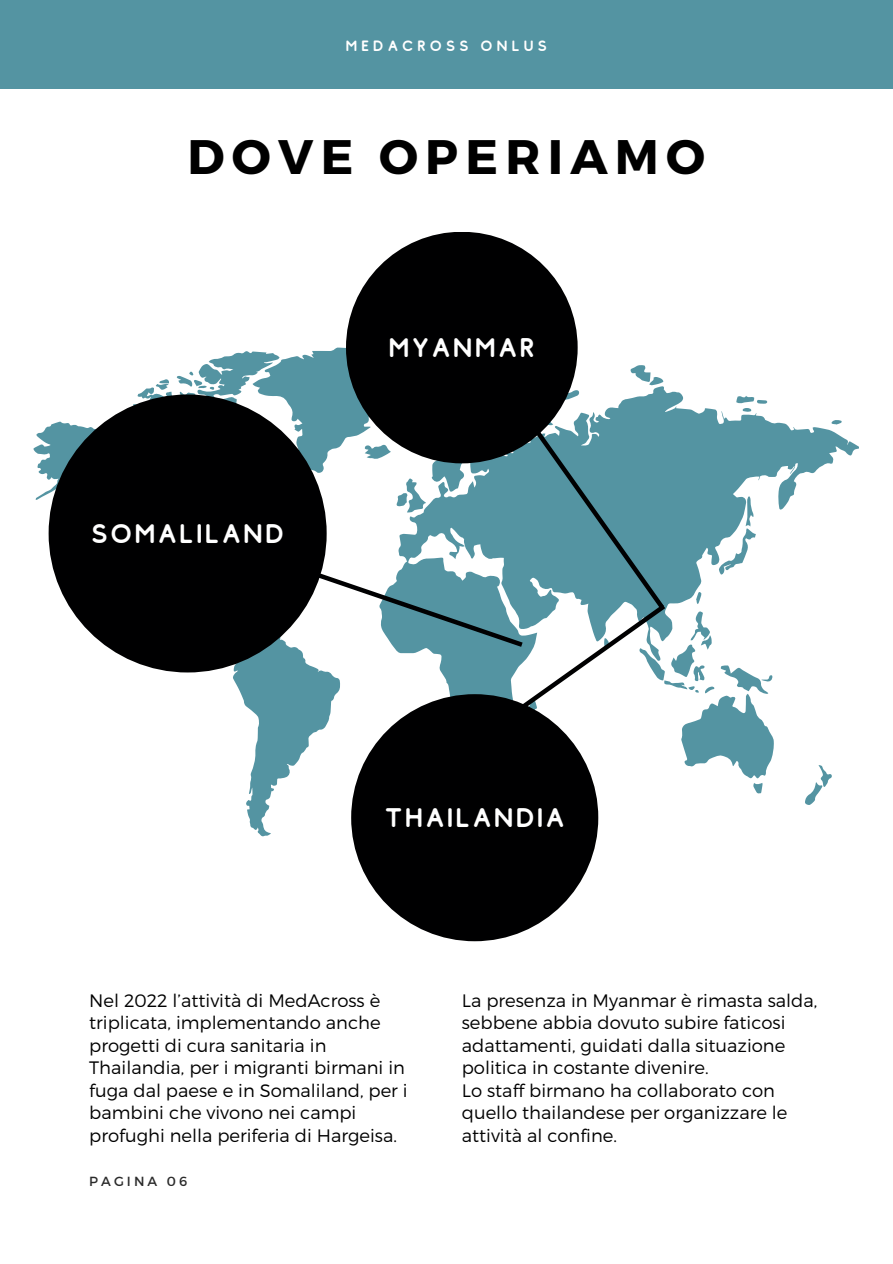
<style>
.page{position:relative;width:893px;height:1264px;background:#fff}
.page>*{position:absolute;margin:0;border:0;box-sizing:border-box;transform-origin:0 0}
.t1{font:700 48.45px "Montserrat";letter-spacing:.15em;color:#000}
.t2{font:27px "Comodo";letter-spacing:.05em;color:#fff}
.t3{font:300 18px/22.5px "Montserrat";color:#000001}
.t4{font:15px "Comodo";letter-spacing:.23em;color:#fff}
.t5{font:13.2px "Montserrat";letter-spacing:.23em;color:#2a2a2a}
</style>
<div class="page">
<svg style="left:33px;top:347px;width:825px;height:489px"></svg>
<svg style="left:411px;top:600px;width:259px;height:188px"></svg>
<svg style="left:528px;top:421px;width:140px;height:192px;background:#5893a0"></svg>
<svg style="left:263px;top:514px;width:264px;height:136px"></svg>
<div style="left:49px;top:394px;width:277px;height:278px;background:#000001;border-radius:50%"></div>
<div style="left:346px;top:232px;width:231px;height:231px;background:#000001;border-radius:50%"></div>
<div style="left:351px;top:694px;width:247px;height:247px;background:#000001;border-radius:50%"></div>
<div style="left:0;top:0;width:892px;height:89px;background:#5494a2"></div>
<p class="t4" style="left:345px;top:37px;width:203px">MEDACROSS ONLUS</p>
<h1 class="t1" style="left:187px;top:125px;width:519px">DOVE OPERIAMO</h1>
<h2 class="t2" style="left:91px;top:518px;width:195px">SOMALILAND</h2>
<h2 class="t2" style="left:388px;top:332px;width:148px">MYANMAR</h2>
<h2 class="t2" style="left:384px;top:802px;width:183px">THAILANDIA</h2>
<p class="t3" style="left:89px;top:988px;width:320px">Nel 2022 l’attività di MedAcross è triplicata, implementando anche progetti di cura sanitaria in Thailandia, per i migranti birmani in fuga dal paese e in Somaliland, per i bambini che vivono nei campi profughi nella periferia di Hargeisa.</p>
<p class="t5" style="left:89px;top:1172px;width:99px">PAGINA 06</p>
<p class="t3" style="left:462px;top:988px;width:357px">La presenza in Myanmar è rimasta salda, sebbene abbia dovuto subire faticosi adattamenti, guidati dalla situazione politica in costante divenire.<br>Lo staff birmano ha collaborato con quello thailandese per organizzare le attività al confine.</p>
</div>
